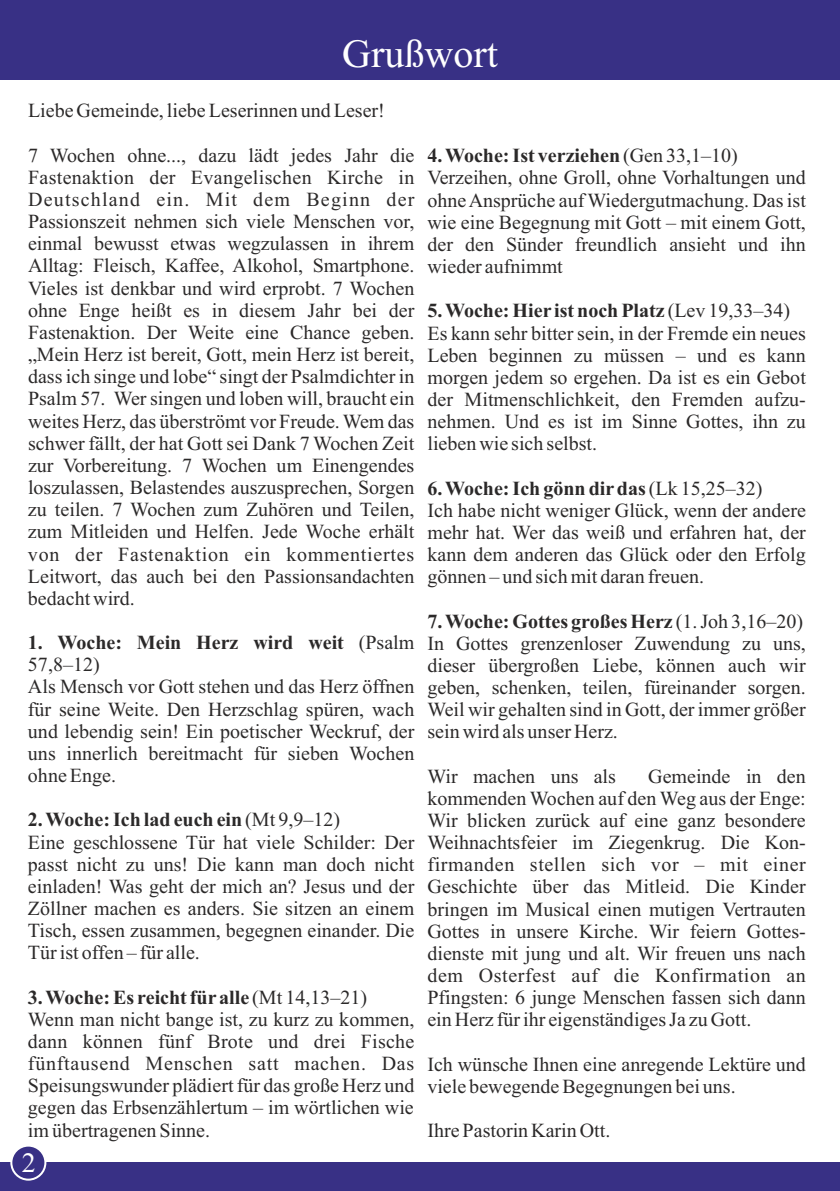
<style>
.page{position:relative;width:840px;height:1191px;background:#fff}
.page>*{position:absolute;margin:0;border:0;box-sizing:border-box;transform-origin:0 0}
.t1{font:40px "Times New Roman";color:#fff}
.t2{font:28px "Times New Roman";color:#fff}
.t3{font:20px/22.2px "Times New Roman";color:#2b2929}
.s1{font-weight:700}
</style>
<div class="page">
<div style="left:0;top:0;width:839px;height:79px;background:#383085"></div>
<div style="left:0;top:1162px;width:839px;height:29px;background:#383085"></div>
<div style="left:10px;top:1144px;width:36px;height:36px;background:#383085;border:2px solid #fff;border-radius:50%"></div>
<h1 class="t1" style="left:342px;top:39px;width:157px">Grußwort</h1>
<p class="t3" style="left:28px;top:101px;width:358px">Liebe Gemeinde, liebe Leserinnen und Leser!</p>
<p class="t3" style="left:28px;top:146px;width:388px;text-align:justify">7 Wochen ohne..., dazu lädt jedes Jahr die Fastenaktion der Evangelischen Kirche in Deutschland ein. Mit dem Beginn der Passionszeit nehmen sich viele Menschen vor, einmal bewusst etwas wegzulassen in ihrem Alltag: Fleisch, Kaffee, Alkohol, Smartphone.<br>Vieles ist denkbar und wird erprobt. 7 Wochen ohne Enge heißt es in diesem Jahr bei der Fastenaktion. Der Weite eine Chance geben. „Mein Herz ist bereit, Gott, mein Herz ist bereit, dass ich singe und lobe“ singt der Psalmdichter in Psalm 57. Wer singen und loben will, braucht ein weites Herz, das überströmt vor Freude. Wem das schwer fällt, der hat Gott sei Dank 7 Wochen Zeit zur Vorbereitung. 7 Wochen um Einengendes loszulassen, Belastendes auszusprechen, Sorgen zu teilen. 7 Wochen zum Zuhören und Teilen, zum Mitleiden und Helfen. Jede Woche erhält von der Fastenaktion ein kommentiertes Leitwort, das auch bei den Passionsandachten bedacht wird.</p>
<p class="t3" style="left:28px;top:633px;width:388px"><span class="s1">1. Woche: Mein Herz wird weit</span> (Psalm 57,8–12)<br>Als Mensch vor Gott stehen und das Herz öffnen für seine Weite. Den Herzschlag spüren, wach und lebendig sein! Ein poetischer Weckruf, der uns innerlich bereitmacht für sieben Wochen ohne Enge.</p>
<p class="t3" style="left:28px;top:810px;width:388px"><span class="s1">2. Woche: Ich lad euch ein</span>(Mt 9,9–12)<br>Eine geschlossene Tür hat viele Schilder: Der passt nicht zu uns! Die kann man doch nicht einladen! Was geht der mich an? Jesus und der Zöllner machen es anders. Sie sitzen an einem Tisch, essen zusammen, begegnen einander. Die Tür ist offen – für alle.</p>
<p class="t3" style="left:28px;top:987px;width:388px"><span class="s1">3. Woche: Es reicht für alle</span> (Mt 14,13–21)<br>Wenn man nicht bange ist, zu kurz zu kommen, dann können fünf Brote und drei Fische fünftausend Menschen satt machen. Das Speisungswunder plädiert für das große Herz und gegen das Erbsenzählertum – im wörtlichen wie im übertragenen Sinne.</p>
<h2 class="t2" style="left:22px;top:1152px;width:15px">2</h2>
<p class="t3" style="left:427px;top:146px;width:380px"><span class="s1">4. Woche: Ist verziehen</span>(Gen 33,1–10)<br>Verzeihen, ohne Groll, ohne Vorhaltungen und ohne Ansprüche auf Wiedergutmachung. Das ist wie eine Begegnung mit Gott – mit einem Gott, der den Sünder freundlich ansieht und ihn wieder aufnimmt</p>
<p class="t3" style="left:427px;top:301px;width:380px"><span class="s1">5. Woche: Hier ist noch Platz</span> (Lev 19,33–34)<br>Es kann sehr bitter sein, in der Fremde ein neues Leben beginnen zu müssen – und es kann morgen jedem so ergehen. Da ist es ein Gebot der Mitmenschlichkeit, den Fremden aufzu&shy;nehmen. Und es ist im Sinne Gottes, ihn zu lieben wie sich selbst.</p>
<p class="t3" style="left:427px;top:479px;width:380px"><span class="s1">6. Woche: Ich gönn dirdas</span>(Lk 15,25–32)<br>Ich habe nicht weniger Glück, wenn der andere mehr hat. Wer das weiß und erfahren hat, der kann dem anderen das Glück oder den Erfolg gönnen – und sich mit daran freuen.</p>
<p class="t3" style="left:427px;top:611px;width:380px"><span class="s1">7. Woche: Gottes großes Herz</span> (1. Joh 3,16–20)<br>In Gottes grenzenloser Zuwendung zu uns, dieser übergroßen Liebe, können auch wir geben, schenken, teilen, füreinander sorgen.<br>Weil wir gehalten sind in Gott, der immer größer sein wird als unser Herz.</p>
<p class="t3" style="left:427px;top:767px;width:190px">Wir machen uns als</p>
<p class="t3" style="left:427px;top:767px;width:380px;text-align:justify;text-indent:221px">Gemeinde in den kommenden Wochen auf den Weg aus der Enge:<br>Wir blicken zurück auf eine ganz besondere Weihnachtsfeier im Ziegenkrug. Die Kon&shy;firmanden stellen sich vor – mit einer Geschichte über das Mitleid. Die Kinder bringen im Musical einen mutigen Vertrauten Gottes in unsere Kirche. Wir feiern Gottes&shy;dienste mit jung und alt. Wir freuen uns nach dem Osterfest auf die Konfirmation an Pfingsten: 6 junge Menschen fassen sich dann ein Herz für ihr eigenständiges Ja zu Gott.</p>
<p class="t3" style="left:427px;top:1054px;width:380px">Ich wünsche Ihnen eine anregende Lektüre und viele bewegende Begegnungen bei uns.</p>
<p class="t3" style="left:427px;top:1121px;width:184px">Ihre Pastorin Karin Ott.</p>
</div>
